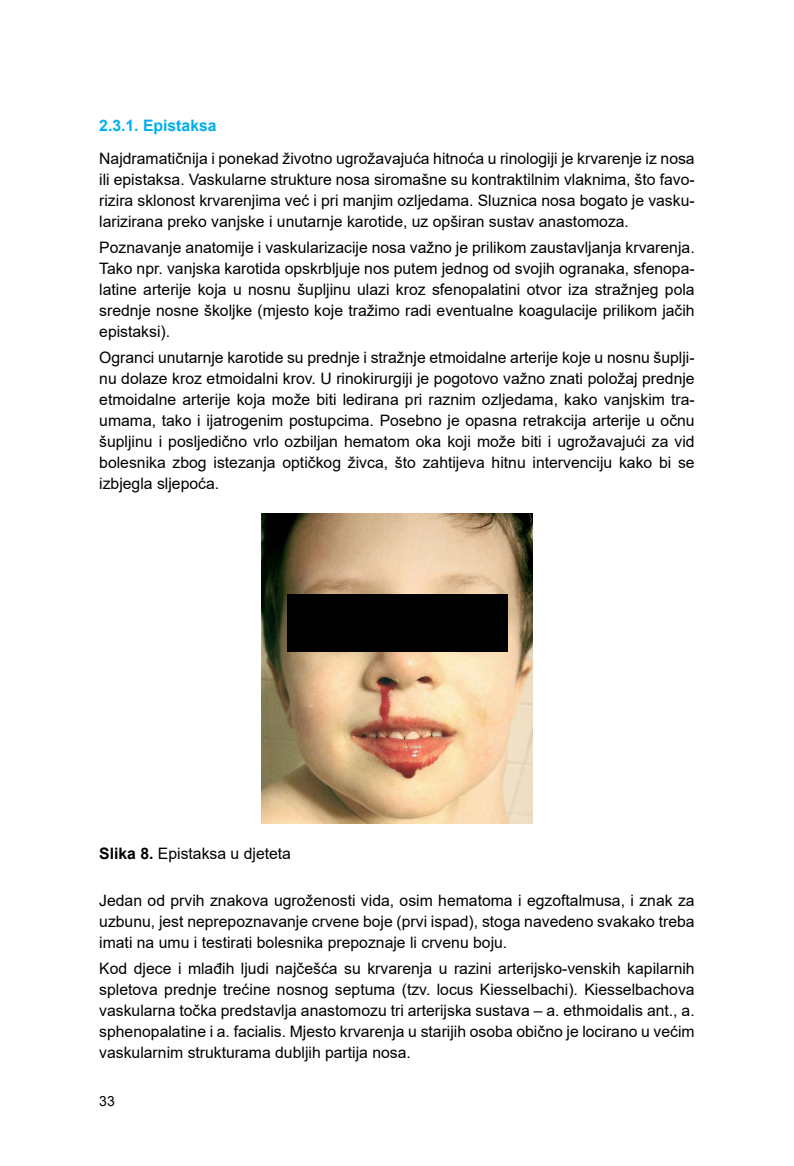
<style>
.page{position:relative;width:794px;height:1166px;background:#fff}
.page>*{position:absolute;margin:0;border:0;box-sizing:border-box;transform-origin:0 0}
.t1{font:15.75px/21px "Arial";color:#000;text-align:justify}
.t2{font:700 15.75px "Arial";color:#00aeef}
.t3{font:14px "Arial";color:#000}
.s1{font-weight:700}
</style>
<div class="page">
<img style="left:262px;top:514px;width:270px;height:309px">
<div style="left:288px;top:594px;width:220px;height:57px;background:#000"></div>
<p class="t2" style="left:99px;top:114px;width:119px">2.3.1. Epistaksa</p>
<p class="t1" style="left:99px;top:148px;width:597px">Najdramatičnija i ponekad životno ugrožavajuća hitnoća u rinologiji je krvarenje iz nosa ili epistaksa. Vaskularne strukture nosa siromašne su kontraktilnim vlaknima, što favo&shy;rizira sklonost krvarenjima već i pri manjim ozljedama. Sluznica nosa bogato je vasku&shy;larizirana preko vanjske i unutarnje karotide, uz opširan sustav anastomoza.</p>
<p class="t1" style="left:99px;top:237px;width:597px">Poznavanje anatomije i vaskularizacije nosa važno je prilikom zaustavljanja krvarenja.<br>Tako npr. vanjska karotida opskrbljuje nos putem jednog od svojih ogranaka, sfenopa&shy;latine arterije koja u nosnu šupljinu ulazi kroz sfenopalatini otvor iza stražnjeg pola srednje nosne školjke (mjesto koje tražimo radi eventualne koagulacije prilikom jačih epistaksi).</p>
<p class="t1" style="left:99px;top:347px;width:597px">Ogranci unutarnje karotide su prednje i stražnje etmoidalne arterije koje u nosnu šuplji&shy;nu dolaze kroz etmoidalni krov. U rinokirurgiji je pogotovo važno znati položaj prednje etmoidalne arterije koja može biti ledirana pri raznim ozljedama, kako vanjskim tra&shy;umama, tako i ijatrogenim postupcima. Posebno je opasna retrakcija arterije u očnu šupljinu i posljedično vrlo ozbiljan hematom oka koji može biti i ugrožavajući za vid bolesnika zbog istezanja optičkog živca, što zahtijeva hitnu intervenciju kako bi se izbjegla sljepoća.</p>
<p class="t1" style="left:99px;top:843px;width:193px"><span class="s1">Slika 8.</span> Epistaksa u djeteta</p>
<p class="t1" style="left:99px;top:890px;width:597px">Jedan od prvih znakova ugroženosti vida, osim hematoma i egzoftalmusa, i znak za uzbunu, jest neprepoznavanje crvene boje (prvi ispad), stoga navedeno svakako treba imati na umu i testirati bolesnika prepoznaje li crvenu boju.</p>
<p class="t1" style="left:99px;top:958px;width:597px">Kod djece i mlađih ljudi najčešća su krvarenja u razini arterijsko-venskih kapilarnih spletova prednje trećine nosnog septuma (tzv. locus Kiesselbachi). Kiesselbachova vaskularna točka predstavlja anastomozu tri arterijska sustava – a. ethmoidalis ant., a. sphenopalatine i a. facialis. Mjesto krvarenja u starijih osoba obično je locirano u većim vaskularnim strukturama dubljih partija nosa.</p>
<p class="t3" style="left:99px;top:1091px;width:17px">33</p>
</div>
